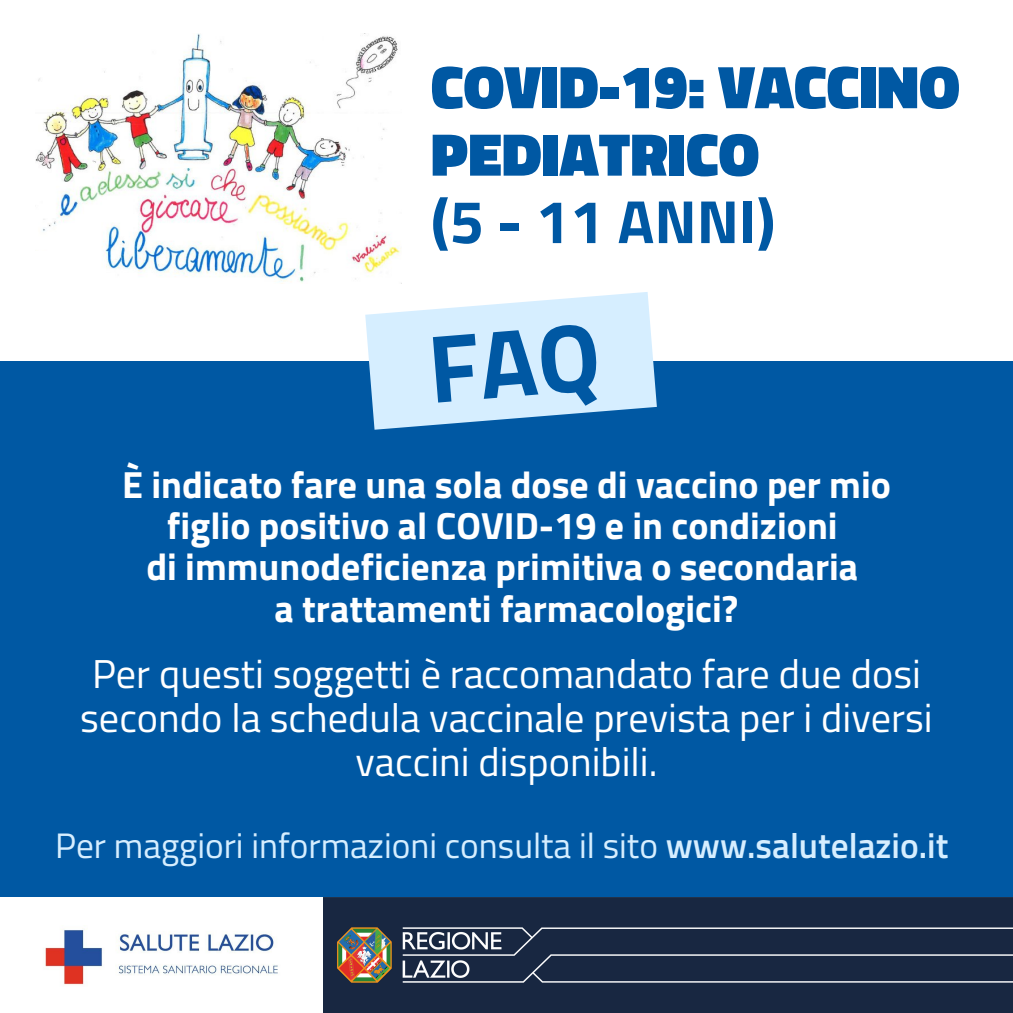
<style>
.page{position:relative;width:1013px;height:1013px;background:#fff}
.page>*{position:absolute;margin:0;border:0;box-sizing:border-box;transform-origin:0 0}
.t1{font:900 61.12px/67.4px "Titillium Web";color:#0058a3}
.t2{font:700 61.12px "Titillium Web";color:#0058a3}
.t3{font:40.25px/44px "Titillium Web";color:#fff;text-align:center}
.t4{font:700 37.88px/41.2px "Titillium Web";color:#fff;text-align:center}
.t5{font:35.38px "Titillium Web";color:#d6eeff}
.s1{font-weight:600}
</style>
<div class="page">
<div style="left:0;top:361px;width:1012px;height:619px;background:#0058a3"></div>
<div style="left:0;top:897px;width:1012px;height:115px;background:#fff"></div>
<img style="left:324px;top:897px;width:688px;height:115px">
<img style="left:45px;top:929px;width:233px;height:56px">
<img style="left:36px;top:33px;width:365px;height:249px">
<div style="left:16px;top:25px;width:54px;height:25px;background:#fff"></div>
<div style="left:16px;top:251px;width:54px;height:36px;background:#fff"></div>
<svg style="left:365px;top:292px;width:292px;height:138px"></svg>
<p class="t1" style="left:431px;top:52px;width:530px">COVID-19: VACCINO<br>PEDIATRICO</p>
<p class="t2" style="left:431px;top:174px;width:346px">(5 - 11 ANNI)</p>
<p class="t4" style="left:122px;top:463px;width:770px">È indicato fare una sola dose di vaccino per mio figlio positivo al COVID-19 e in condizioni</p>
<p class="t4" style="left:146px;top:545px;width:713px">di immunodeficienza primitiva o secondaria</p>
<p class="t4" style="left:274px;top:587px;width:465px">a trattamenti farmacologici?</p>
<p class="t3" style="left:80px;top:651px;width:854px">Per questi soggetti è raccomandato fare due dosi secondo la schedula vaccinale prevista per i diversi vaccini disponibili.</p>
<p class="t5" style="left:55px;top:817px;width:894px">Per maggiori informazioni consulta il sito <span class="s1">www.salutelazio.it</span></p>
</div>
